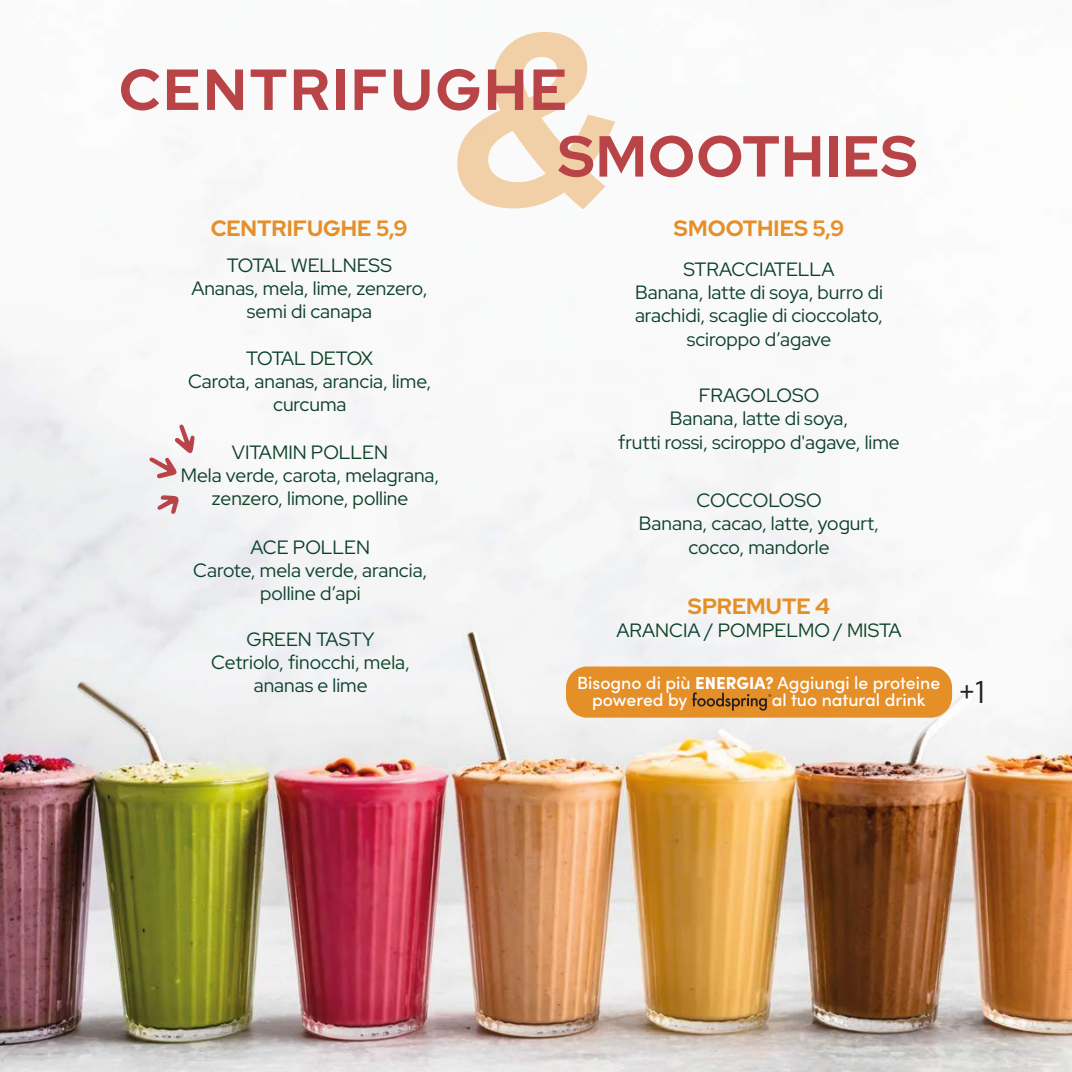
<style>
.page{position:relative;width:1072px;height:1072px;background:#fff}
.page>*{position:absolute;margin:0;border:0;box-sizing:border-box;transform-origin:0 0}
.t1{font:italic 300 245px "Red Hat Display";color:#e58f29}
.t2{font:300 57.75px/66.7px "Red Hat Display";letter-spacing:.05em;color:#b94447}
.t3{font:300 22.22px "Red Hat Display";color:#e58f29}
.t4{font:300 19.25px/23.1px "Red Hat Display";color:#0c4129;text-align:center}
.t5{font:500 17.68px/17.5px "Sofia Pro";color:#fff}
.s1{font-weight:900;font-size:17.32px}
</style>
<div class="page">
<img style="left:0;top:131px;width:1071px;height:940px">
<div style="left:566px;top:666px;width:386px;height:51px;background:#e58f29;border-radius:21px"></div>
<svg style="left:692px;top:692px;width:79px;height:18px"></svg>
<svg style="left:149px;top:424px;width:46px;height:54px"></svg>
<svg style="left:157px;top:495px;width:22px;height:19px"></svg>
<h1 class="t1" style="left:454px;top:-40px;width:166px">&amp;</h1>
<h2 class="t2" style="left:558px;top:55px;width:361px;text-indent:-439px">CENTRIFUGHE<br>SMOOTHIES</h2>
<p class="t3" style="left:211px;top:214px;width:198px">CENTRIFUGHE 5,9</p>
<p class="t4" style="left:191px;top:253px;width:238px">TOTAL WELLNESS<br>Ananas, mela, lime, zenzero, semi di canapa</p>
<p class="t4" style="left:188px;top:346px;width:245px">TOTAL DETOX<br>Carota, ananas, arancia, lime, curcuma</p>
<p class="t4" style="left:181px;top:440px;width:260px">VITAMIN POLLEN<br>Mela verde, carota, melagrana, zenzero, limone, polline</p>
<p class="t4" style="left:193px;top:535px;width:236px">ACE POLLEN<br>Carote, mela verde, arancia, polline d’api</p>
<p class="t4" style="left:211px;top:627px;width:200px">GREEN TASTY<br>Cetriolo, finocchi, mela, ananas e lime</p>
<p class="t3" style="left:674px;top:214px;width:172px">SMOOTHIES 5,9</p>
<p class="t4" style="left:635px;top:257px;width:249px">STRACCIATELLA<br>Banana, latte di soya, burro di arachidi, scaglie di cioccolato, sciroppo d’agave</p>
<p class="t4" style="left:618px;top:383px;width:283px">FRAGOLOSO<br>Banana, latte di soya,<br>frutti rossi, sciroppo d'agave, lime</p>
<p class="t4" style="left:639px;top:488px;width:241px">COCCOLOSO<br>Banana, cacao, latte, yogurt, cocco, mandorle</p>
<p class="t3" style="left:688px;top:592px;width:144px">SPREMUTE 4</p>
<p class="t4" style="left:616px;top:618px;width:286px">ARANCIA / POMPELMO / MISTA</p>
<p class="t5" style="left:592px;top:673px;width:349px;text-indent:-15px">Bisogno di più <span class="s1">ENERGIA?</span> Aggiungi le proteine powered by</p>
<p class="t5" style="left:771px;top:690px;width:214px">al tuo natural drink <sup>+1</sup></p>
</div>
